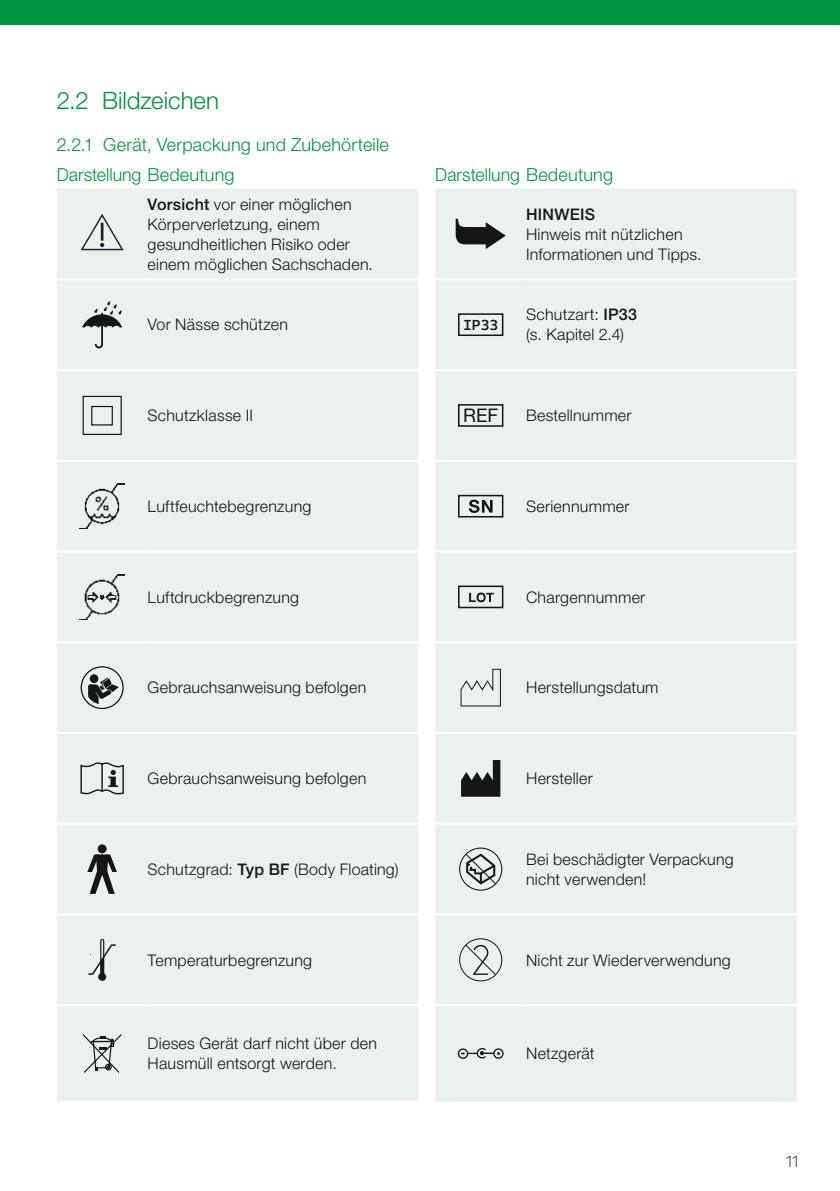
<style>
.page{position:relative;width:840px;height:1191px;background:#fff}
.page>*{position:absolute;margin:0;border:0;box-sizing:border-box;transform-origin:0 0}
.t1{font:300 24px "Helvetica Neue LT Pro";color:#00943e}
.t2{font:18.8px "Helvetica Neue LT Pro";color:#151616}
.t3{font:300 18px/30.4px "Helvetica Neue LT Pro";letter-spacing:.01em;color:#00943e}
.t4{font:300 16px/20px "Helvetica Neue LT Pro";letter-spacing:.015em;color:#151616}
.t5{font:500 16px "Helvetica Neue LT Pro";letter-spacing:.015em;color:#151616}
.t6{font:500 16px "Attribute Mono";color:#151616}
.t7{font:100 expanded 16px "Helvetica Neue LT Pro";color:#151616}
.s1{font-weight:500}
</style>
<div class="page">
<div style="left:0;top:0;width:839px;height:24px;background:#00943e"></div>
<div style="left:57px;top:189px;width:739px;height:912px;background:#ebf1ed"></div>
<hr style="left:417px;top:643px;width:1px;height:89px;background:#fff">
<hr style="left:57px;top:278px;width:90px;height:2px;background:#fff">
<hr style="left:147px;top:278px;width:271px;height:2px;background:#fff">
<svg style="left:418px;top:278px;width:17px;height:2px"></svg>
<hr style="left:435px;top:278px;width:91px;height:2px;background:#fff">
<hr style="left:526px;top:278px;width:270px;height:2px;background:#fff">
<hr style="left:57px;top:369px;width:90px;height:2px;background:#fff">
<hr style="left:147px;top:369px;width:271px;height:2px;background:#fff">
<svg style="left:418px;top:369px;width:17px;height:2px"></svg>
<hr style="left:435px;top:369px;width:91px;height:2px;background:#fff">
<hr style="left:526px;top:369px;width:270px;height:2px;background:#fff">
<hr style="left:57px;top:460px;width:90px;height:2px;background:#fff">
<hr style="left:147px;top:460px;width:271px;height:2px;background:#fff">
<svg style="left:418px;top:460px;width:17px;height:2px"></svg>
<hr style="left:435px;top:460px;width:91px;height:2px;background:#fff">
<hr style="left:526px;top:460px;width:270px;height:2px;background:#fff">
<hr style="left:57px;top:550px;width:90px;height:2px;background:#fff">
<hr style="left:147px;top:550px;width:271px;height:2px;background:#fff">
<svg style="left:418px;top:550px;width:17px;height:2px"></svg>
<hr style="left:435px;top:550px;width:91px;height:2px;background:#fff">
<hr style="left:526px;top:550px;width:270px;height:2px;background:#fff">
<hr style="left:57px;top:641px;width:90px;height:2px;background:#fff">
<hr style="left:147px;top:641px;width:271px;height:2px;background:#fff">
<svg style="left:418px;top:641px;width:17px;height:2px"></svg>
<hr style="left:435px;top:641px;width:91px;height:2px;background:#fff">
<hr style="left:526px;top:641px;width:270px;height:2px;background:#fff">
<hr style="left:57px;top:732px;width:90px;height:2px;background:#fff">
<hr style="left:147px;top:732px;width:271px;height:2px;background:#fff">
<svg style="left:418px;top:732px;width:17px;height:2px"></svg>
<hr style="left:435px;top:732px;width:91px;height:2px;background:#fff">
<hr style="left:526px;top:732px;width:270px;height:2px;background:#fff">
<hr style="left:57px;top:822px;width:90px;height:2px;background:#fff">
<hr style="left:147px;top:822px;width:271px;height:2px;background:#fff">
<svg style="left:418px;top:822px;width:17px;height:2px"></svg>
<hr style="left:435px;top:822px;width:91px;height:2px;background:#fff">
<hr style="left:526px;top:822px;width:270px;height:2px;background:#fff">
<hr style="left:57px;top:913px;width:90px;height:2px;background:#fff">
<hr style="left:147px;top:913px;width:271px;height:2px;background:#fff">
<svg style="left:418px;top:913px;width:17px;height:2px"></svg>
<hr style="left:435px;top:913px;width:91px;height:2px;background:#fff">
<hr style="left:526px;top:913px;width:270px;height:2px;background:#fff">
<hr style="left:57px;top:1004px;width:90px;height:2px;background:#fff">
<hr style="left:147px;top:1004px;width:271px;height:2px;background:#fff">
<svg style="left:418px;top:1004px;width:17px;height:2px"></svg>
<hr style="left:435px;top:1004px;width:91px;height:2px;background:#fff">
<hr style="left:526px;top:1004px;width:270px;height:2px;background:#fff">
<hr style="left:57px;top:1100px;width:90px;height:2px;background:#fff">
<hr style="left:147px;top:1100px;width:271px;height:2px;background:#fff">
<svg style="left:81px;top:214px;width:43px;height:36px;background:#ccd3d0"></svg>
<svg style="left:455px;top:219px;width:50px;height:30px"></svg>
<svg style="left:82px;top:301px;width:40px;height:48px;background:#b9bebb"></svg>
<div style="left:458px;top:313px;width:45px;height:23px;border:2px solid #151616"></div>
<div style="left:82px;top:396px;width:40px;height:39px;border:1px solid #151616"></div>
<div style="left:91px;top:406px;width:22px;height:19px;border:1px solid #151616"></div>
<div style="left:458px;top:404px;width:45px;height:23px;border:2px solid #151616"></div>
<img style="left:80px;top:484px;width:44px;height:44px">
<svg style="left:468px;top:499px;width:24px;height:14px"></svg>
<div style="left:458px;top:495px;width:45px;height:22px;border:2px solid #151616"></div>
<img style="left:79px;top:574px;width:46px;height:45px">
<svg style="left:469px;top:591px;width:24px;height:14px"></svg>
<div style="left:458px;top:585px;width:45px;height:23px;border:2px solid #151616"></div>
<svg style="left:90px;top:674px;width:8px;height:9px"></svg>
<svg style="left:88px;top:677px;width:31px;height:27px"></svg>
<div style="left:81px;top:666px;width:43px;height:43px;border:1px solid #151616;border-radius:50%"></div>
<svg style="left:459px;top:668px;width:42px;height:39px;background:#d3d8d4"></svg>
<svg style="left:80px;top:761px;width:44px;height:34px"></svg>
<svg style="left:461px;top:760px;width:39px;height:36px"></svg>
<svg style="left:87px;top:854px;width:30px;height:40px"></svg>
<div style="left:98px;top:844px;width:9px;height:9px;background:#151616;border-radius:50%"></div>
<div style="left:459px;top:847px;width:43px;height:43px;border:1px solid #151616;border-radius:50%"></div>
<svg style="left:464px;top:852px;width:33px;height:33px"></svg>
<svg style="left:87px;top:938px;width:30px;height:43px"></svg>
<svg style="left:458px;top:937px;width:44px;height:45px;background:#cfd4d1"></svg>
<svg style="left:81px;top:1032px;width:42px;height:42px;background:#c3c8c5"></svg>
<div style="left:457px;top:1048px;width:11px;height:10px;border:1px solid #151616;border-radius:50%"></div>
<div style="left:493px;top:1048px;width:10px;height:10px;border:1px solid #151616;border-radius:50%"></div>
<svg style="left:461px;top:1047px;width:39px;height:12px"></svg>
<h1 class="t1" style="left:57px;top:86px;width:164px">2.2 Bildzeichen</h1>
<p class="t3" style="left:57px;top:129px;width:333px">2.2.1 Gerät, Verpackung und Zubehörteile<br>Darstellung Bedeutung</p>
<p class="t3" style="left:435px;top:159px;width:179px">Darstellung Bedeutung</p>
<p class="t4" style="left:147px;top:194px;width:227px"><span class="s1">Vorsicht</span> vor einer möglichen<br>Körperverletzung, einem gesundheitlichen Risiko oder einem möglichen Sachschaden.</p>
<p class="t5" style="left:526px;top:204px;width:70px">HINWEIS</p>
<p class="t4" style="left:526px;top:224px;width:177px">Hinweis mit nützlichen<br>Informationen und Tipps.</p>
<p class="t4" style="left:147px;top:314px;width:142px">Vor Nässe schützen</p>
<p class="t6" style="left:463px;top:314px;width:37px">IP33</p>
<p class="t4" style="left:526px;top:304px;width:112px">Schutzart: <span class="s1">IP33 </span>(s. Kapitel 2.4)</p>
<p class="t4" style="left:147px;top:405px;width:107px">Schutzklasse II</p>
<p class="t2" style="left:463px;top:404px;width:37px">REF</p>
<p class="t4" style="left:526px;top:405px;width:107px">Bestellnummer</p>
<p class="t4" style="left:147px;top:496px;width:165px">Luftfeuchtebegrenzung</p>
<p class="t4" style="left:526px;top:496px;width:105px">Seriennummer</p>
<p class="t4" style="left:147px;top:586px;width:153px">Luftdruckbegrenzung</p>
<p class="t4" style="left:526px;top:586px;width:121px">Chargennummer</p>
<p class="t4" style="left:147px;top:677px;width:220px">Gebrauchsanweisung befolgen</p>
<p class="t4" style="left:526px;top:677px;width:134px">Herstellungsdatum</p>
<p class="t4" style="left:147px;top:768px;width:220px">Gebrauchsanweisung befolgen</p>
<p class="t4" style="left:526px;top:768px;width:68px">Hersteller</p>
<p class="t4" style="left:147px;top:859px;width:252px">Schutzgrad: <span class="s1">Typ BF</span> (Body Floating)</p>
<p class="t4" style="left:526px;top:849px;width:209px">Bei beschädigter Verpackung nicht verwenden!</p>
<p class="t4" style="left:147px;top:949px;width:166px">Temperaturbegrenzung</p>
<p class="t4" style="left:526px;top:949px;width:206px">Nicht zur Wiederverwendung</p>
<p class="t4" style="left:147px;top:1033px;width:231px">Dieses Gerät darf nicht über den<br>Hausmüll entsorgt werden.</p>
<p class="t4" style="left:526px;top:1043px;width:70px">Netzgerät</p>
<p class="t7" style="left:785px;top:1151px;width:15px">11</p>
</div>
